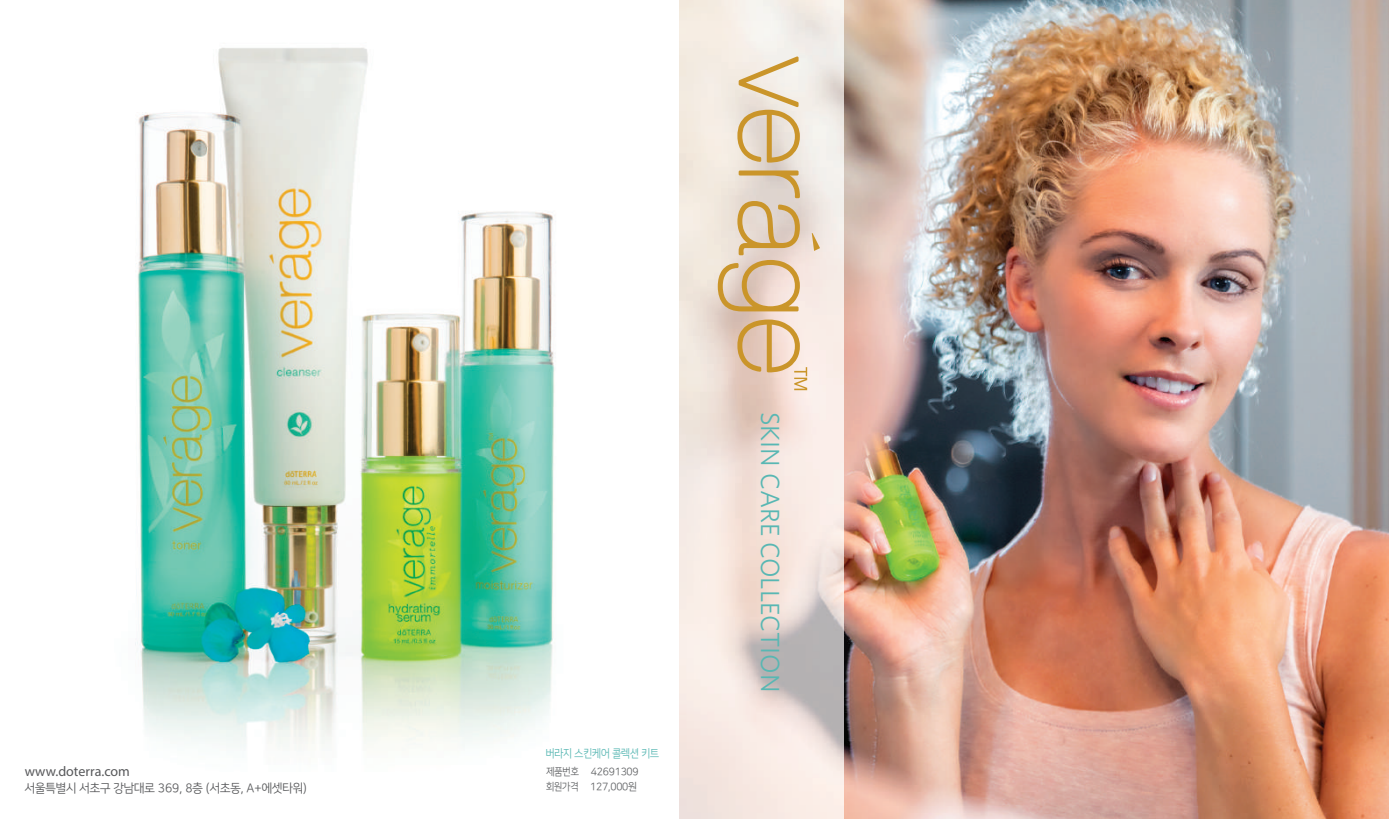
<style>
.page{position:relative;width:1389px;height:819px;background:#fff}
.page>*{position:absolute;margin:0;border:0;box-sizing:border-box;transform-origin:0 0}
.t1{font:26.25px "Whitney";color:#58b7b3}
.t2{font:14px "Myriad Pro";color:#57585a}
.t3{font:12.25px "Nanum Square OTF ac R";color:#57585a}
.t4{font:11.38px "Nanum Square OTF ac R";color:#58b7b3;scale:.9 1}
.t5{font:10.5px/14.9px "Nanum Square OTF ac R";letter-spacing:-.02em;color:#606264;scale:.9 1}
</style>
<div class="page">
<img style="left:135px;top:47px;width:420px;height:702px">
<img style="left:843px;top:0;width:546px;height:819px">
<svg style="left:737px;top:56px;width:63px;height:107px;background:#e3d1b2"></svg>
<svg style="left:718px;top:170px;width:82px;height:141px;background:#dfc7a8"></svg>
<svg style="left:812px;top:233px;width:8px;height:18px"></svg>
<svg style="left:737px;top:319px;width:70px;height:71px;background:#e4c6a6"></svg>
<p class="t2" style="left:25px;top:762px;width:107px">www.doterra.com</p>
<p class="t3" style="left:25px;top:781px;width:283px">서울특별시 서초구 강남대로 369, 8층 (서초동, A+에셋타워)</p>
<p class="t4" style="left:546px;top:747px;width:127px">버라지 스킨케어 콜렉션 키트</p>
<p class="t5" style="left:546px;top:764px;width:105px">제품번호 42691309 회원가격 127,000원</p>
<h1 class="t1" style="left:786px;top:412px;width:281px;rotate:90deg">SKIN CARE COLLECTION</h1>
</div>
